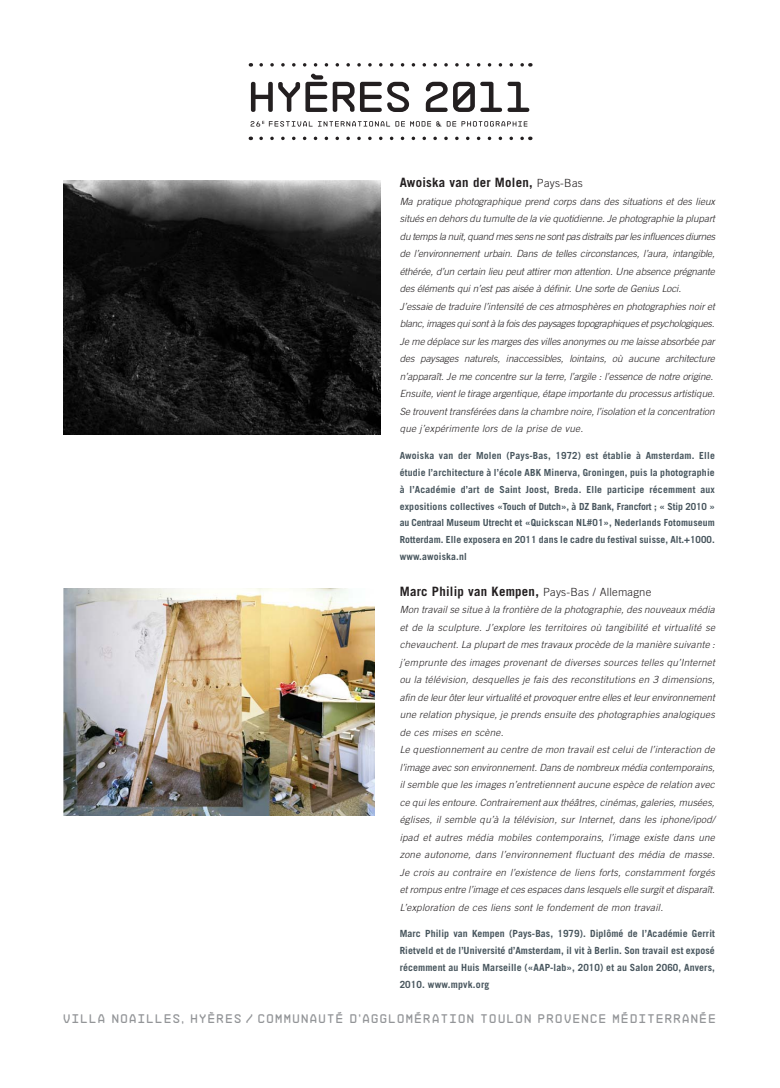
<style>
.page{position:relative;width:780px;height:1088px;background:#fff}
.page>*{position:absolute;margin:0;border:0;box-sizing:border-box;transform-origin:0 0}
.t1{font:700 12.88px "Trade Gothic";letter-spacing:.02em;color:#231f20}
.t2{font:12.5px "NB55 RMS";letter-spacing:.125em;color:#939598}
.t3{font:italic 300 9.88px/17.5px "Trade Gothic";letter-spacing:.025em;color:#231f20}
.t4{font:italic 300 9.88px/17.5px "Trade Gothic";letter-spacing:.005em;color:#231f20}
.t5{font:700 9.88px/16.9px "Trade Gothic";letter-spacing:.01em;color:#48565e;text-align:justify}
.t6{font:700 9.75px/16.9px "Trade Gothic";letter-spacing:.005em;color:#48565e;text-align:justify}
.s1{font-weight:300;font-size:11.25px}
</style>
<div class="page">
<img style="left:64px;top:181px;width:316px;height:254px">
<img style="left:64px;top:588px;width:310px;height:227px">
<svg style="left:251px;top:74px;width:279px;height:38px"></svg>
<svg style="left:250px;top:121px;width:277px;height:6px"></svg>
<svg style="left:261px;top:137px;width:269px;height:3px"></svg>
<svg style="left:261px;top:63px;width:263px;height:4px"></svg>
<h1 class="t1" style="left:400px;top:175px;width:184px">Awoiska van der Molen, <span class="s1">Pays-Bas</span></h1>
<p class="t4" style="left:400px;top:192px;width:317px">Ma pratique photographique prend corps dans des situations et des lieux situés en dehors du tumulte de la vie quotidienne. Je photographie la plupart du temps la nuit, quand mes sens ne sont pas distraits par les influences diurnes de l’environnement urbain. Dans de telles circonstances, l’aura, intangible, éthérée, d’un certain lieu peut attirer mon attention. Une absence prégnante des éléments qui n’est pas aisée à définir. Une sorte de Genius Loci.<br>J’essaie de traduire l’intensité de ces atmosphères en photographies noir et blanc, images qui sont à la fois des paysages topographiques et psychologiques.<br>Je me déplace sur les marges des villes anonymes ou me laisse absorbée par des paysages naturels, inaccessibles, lointains, où aucune architecture n’apparaît. Je me concentre sur la terre, l’argile : l’essence de notre origine.<br>Ensuite, vient le tirage argentique, étape importante du processus artistique.<br>Se trouvent transférées dans la chambre noire, l’isolation et la concentration que j’expérimente lors de la prise de vue.</p>
<p class="t6" style="left:400px;top:447px;width:316px">Awoiska van der Molen (Pays-Bas, 1972) est établie à Amsterdam. Elle étudie l’architecture à l’école ABK Minerva, Groningen, puis la photographie à l’Académie d’art de Saint Joost, Breda. Elle participe récemment aux expositions collectives «Touch of Dutch», à DZ Bank, Francfort ; « Stip 2010 » au Centraal Museum Utrecht et «Quickscan NL#01», Nederlands Fotomuseum Rotterdam. Elle exposera en 2011 dans le cadre du festival suisse, Alt.+1000. www.awoiska.nl</p>
<h1 class="t1" style="left:400px;top:583px;width:253px">Marc Philip van Kempen, <span class="s1">Pays-Bas / Allemagne</span></h1>
<p class="t3" style="left:400px;top:601px;width:317px">Mon travail se situe à la frontière de la photographie, des nouveaux média et de la sculpture. J’explore les territoires où tangibilité et virtualité se chevauchent. La plupart de mes travaux procède de la manière suivante : j’emprunte des images provenant de diverses sources telles qu’Internet ou la télévision, desquelles je fais des reconstitutions en 3 dimensions, afin de leur ôter leur virtualité et provoquer entre elles et leur environnement une relation physique, je prends ensuite des photographies analogiques de ces mises en scène.<br>Le questionnement au centre de mon travail est celui de l’interaction de l’image avec son environnement. Dans de nombreux média contemporains, il semble que les images n’entretiennent aucune espèce de relation avec ce qui les entoure. Contrairement aux théâtres, cinémas, galeries, musées, églises, il semble qu’à la télévision, sur Internet, dans les iphone/ipod/ ipad et autres média mobiles contemporains, l’image existe dans une zone autonome, dans l’environnement fluctuant des média de masse.<br>Je crois au contraire en l’existence de liens forts, constamment forgés et rompus entre l’image et ces espaces dans lesquels elle surgit et disparaît.<br>L’exploration de ces liens sont le fondement de mon travail.</p>
<p class="t5" style="left:400px;top:925px;width:316px">Marc Philip van Kempen (Pays-Bas, 1979). Diplômé de l’Académie Gerrit Rietveld et de l’Université d’Amsterdam, il vit à Berlin. Son travail est exposé récemment au Huis Marseille («AAP-lab», 2010) et au Salon 2060, Anvers, 2010. www.mpvk.org</p>
<p class="t2" style="left:64px;top:1011px;width:653px">VILLA NOAILLES, HYÈRES / COMMUNAUTÉ D’AGGLOMÉRATION TOULON PROVENCE MÉDITERRANÉE</p>
</div>
